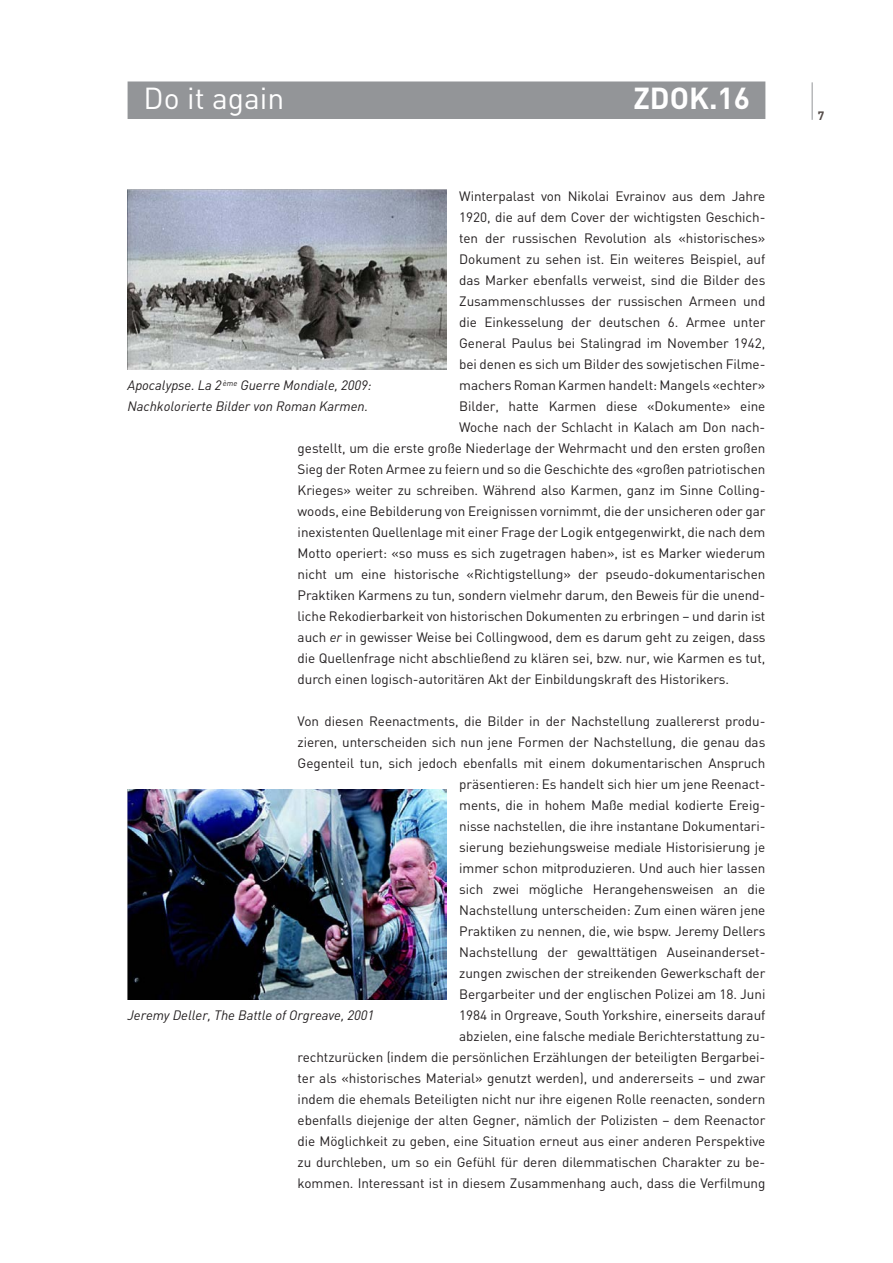
<style>
.page{position:relative;width:893px;height:1263px;background:#fff}
.page>*{position:absolute;margin:0;border:0;box-sizing:border-box;transform-origin:0 0}
.t1{font:30px "DIN Weber";color:#fff}
.t2{font:700 30px "DIN Weber";color:#fff}
.t3{font:13.5px/21px "DIN Weber";letter-spacing:-.005em;color:#231f20;text-align:right}
.t4{font:italic 13.5px/21px "DIN Weber";letter-spacing:-.005em;color:#231f20}
.t5{font:700 12px "DIN Weber";color:#524a47}
.s1{font-style:italic}
</style>
<div class="page">
<div style="left:128px;top:81px;width:637px;height:38px;background:#939598"></div>
<hr style="left:812px;top:82px;width:1px;height:38px;background:#939598">
<img style="left:128px;top:190px;width:318px;height:179px">
<img style="left:128px;top:789px;width:318px;height:210px">
<h1 class="t1" style="left:144px;top:80px;width:142px">Do it again</h1>
<h1 class="t2" style="left:633px;top:79px;width:118px">ZDOK.16</h1>
<p class="t3" style="left:459px;top:185px;width:308px">Winterpalast von Nikolai Evrainov aus dem Jahre</p>
<p class="t3" style="left:459px;top:206px;width:308px">1920, die auf dem Cover der wichtigsten Geschich-</p>
<p class="t3" style="left:459px;top:227px;width:308px">ten der russischen Revolution als «historisches»</p>
<p class="t3" style="left:459px;top:248px;width:308px">Dokument zu sehen ist. Ein weiteres Beispiel, auf</p>
<p class="t3" style="left:459px;top:269px;width:308px">das Marker ebenfalls verweist, sind die Bilder des</p>
<p class="t3" style="left:459px;top:290px;width:308px">Zusammenschlusses der russischen Armeen und</p>
<p class="t3" style="left:459px;top:311px;width:308px">die Einkesselung der deutschen 6. Armee unter</p>
<p class="t3" style="left:459px;top:332px;width:308px">General Paulus bei Stalingrad im November 1942,</p>
<p class="t3" style="left:459px;top:353px;width:306px">bei denen es sich um Bilder des sowjetischen Filme-</p>
<p class="t3" style="left:459px;top:374px;width:308px">machers Roman Karmen handelt: Mangels «echter»</p>
<p class="t3" style="left:459px;top:395px;width:308px">Bilder, hatte Karmen diese «Dokumente» eine</p>
<p class="t3" style="left:459px;top:416px;width:306px">Woche nach der Schlacht in Kalach am Don nach-</p>
<p class="t3" style="left:298px;top:437px;width:469px">gestellt, um die erste große Niederlage der Wehrmacht und den ersten großen</p>
<p class="t3" style="left:298px;top:458px;width:469px">Sieg der Roten Armee zu feiern und so die Geschichte des «großen patriotischen</p>
<p class="t3" style="left:298px;top:479px;width:469px">Krieges» weiter zu schreiben. Während also Karmen, ganz im Sinne Colling-</p>
<p class="t3" style="left:298px;top:500px;width:469px">woods, eine Bebilderung von Ereignissen vornimmt, die der unsicheren oder gar</p>
<p class="t3" style="left:298px;top:521px;width:469px">inexistenten Quellenlage mit einer Frage der Logik entgegenwirkt, die nach dem</p>
<p class="t3" style="left:298px;top:542px;width:469px">Motto operiert: «so muss es sich zugetragen haben», ist es Marker wiederum</p>
<p class="t3" style="left:298px;top:563px;width:469px">nicht um eine historische «Richtigstellung» der pseudo-dokumentarischen</p>
<p class="t3" style="left:298px;top:584px;width:469px">Praktiken Karmens zu tun, sondern vielmehr darum, den Beweis für die unend-</p>
<p class="t3" style="left:298px;top:605px;width:469px">liche Rekodierbarkeit von historischen Dokumenten zu erbringen – und darin ist</p>
<p class="t3" style="left:298px;top:627px;width:469px">auch <span class="s1">er</span> in gewisser Weise bei Collingwood, dem es darum geht zu zeigen, dass</p>
<p class="t3" style="left:298px;top:648px;width:469px">die Quellenfrage nicht abschließend zu klären sei, bzw. nur, wie Karmen es tut,</p>
<p class="t3" style="left:298px;top:669px;width:433px">durch einen logisch-autoritären Akt der Einbildungskraft des Historikers.</p>
<p class="t3" style="left:298px;top:711px;width:469px">Von diesen Reenactments, die Bilder in der Nachstellung zuallererst produ&shy;zieren, unterscheiden sich nun jene Formen der Nachstellung, die genau das Gegenteil tun, sich jedoch ebenfalls mit einem dokumentarischen Anspruch präsentieren: Es handelt sich hier um jene Reenact-<br>ments, die in hohem Maße medial kodierte Ereig-<br>nisse nachstellen, die ihre instantane Dokumentari-<br>sierung beziehungsweise mediale Historisierung je<br>immer schon mitproduzieren. Und auch hier lassen<br>sich zwei mögliche Herangehensweisen an die<br>Nachstellung unterscheiden: Zum einen wären jene<br>Praktiken zu nennen, die, wie bspw. Jeremy Dellers<br>Nachstellung der gewalttätigen Auseinanderset-<br>zungen zwischen der streikenden Gewerkschaft der<br>Bergarbeiter und der englischen Polizei am 18. Juni<br>1984 in Orgreave, South Yorkshire, einerseits darauf<br>abzielen, eine falsche mediale Berichterstattung zu-<br>rechtzurücken (indem die persönlichen Erzählungen der beteiligten Bergarbei&shy;ter als «historisches Material» genutzt werden), und andererseits – und zwar indem die ehemals Beteiligten nicht nur ihre eigenen Rolle reenacten, sondern ebenfalls diejenige der alten Gegner, nämlich der Polizisten – dem Reenactor die Möglichkeit zu geben, eine Situation erneut aus einer anderen Perspektive zu durchleben, um so ein Gefühl für deren dilemmatischen Charakter zu be&shy;kommen. Interessant ist in diesem Zusammenhang auch, dass die Verfilmung</p>
<p class="t4" style="left:128px;top:374px;width:246px">Apocalypse. La 2 <sup>ème</sup> Guerre Mondiale, 2009:<br>Nachkolorierte Bilder von Roman Karmen.</p>
<p class="t4" style="left:128px;top:1004px;width:248px">Jeremy Deller, The Battle of Orgreave, 2001</p>
<p class="t5" style="left:818px;top:108px;width:8px">7</p>
</div>
